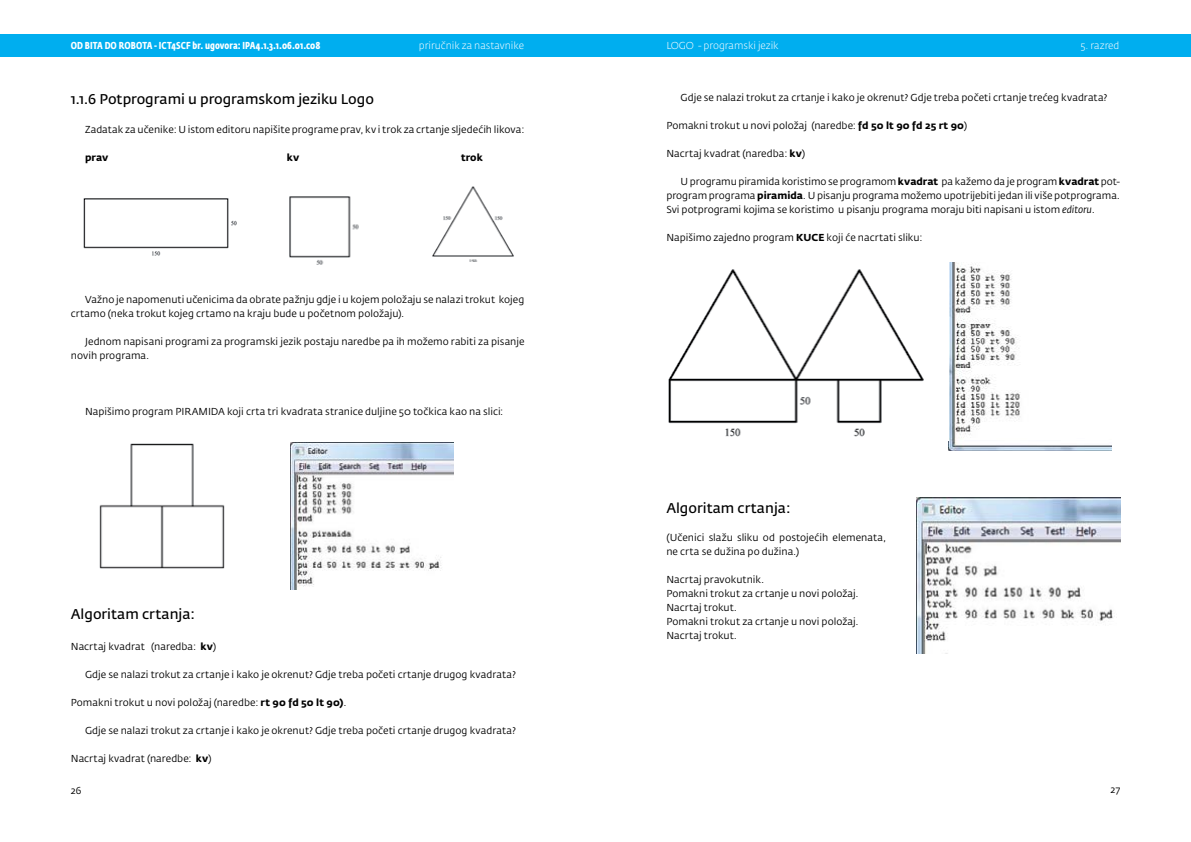
<style>
.page{position:relative;width:1191px;height:842px;background:#fff}
.page>*{position:absolute;margin:0;border:0;box-sizing:border-box;transform-origin:0 0}
.t1{font:14px "Fedra Sans Std";color:#000}
.t2{font:10px/14px "Fedra Sans Std";color:#000}
.t3{font:700 10px "Fedra Sans Cond Std";letter-spacing:.005em;color:#fff}
.t4{font:300 10px "Fedra Sans Std";color:#fff}
.t5{font:700 10px "Fedra Sans Std";letter-spacing:.01em;color:#000}
.s1{font-weight:700}
.s2{font-style:italic}
</style>
<div class="page">
<div style="left:595px;top:34px;width:596px;height:23px;background:#00aeef"></div>
<div style="left:0;top:34px;width:595px;height:23px;background:#00aeef"></div>
<img style="left:83px;top:198px;width:154px;height:58px">
<img style="left:289px;top:196px;width:70px;height:69px">
<img style="left:432px;top:186px;width:82px;height:76px">
<img style="left:99px;top:443px;width:126px;height:126px">
<img style="left:291px;top:443px;width:162px;height:146px">
<img style="left:948px;top:262px;width:163px;height:189px">
<img style="left:917px;top:497px;width:203px;height:156px">
<img style="left:668px;top:269px;width:256px;height:168px">
<p class="t3" style="left:71px;top:40px;width:251px">OD BITA DO ROBOTA - ICT4SCF br. ugovora: IPA4.1.3.1.06.01.c08</p>
<p class="t4" style="left:419px;top:40px;width:107px">priručnik za nastavnike</p>
<p class="t4" style="left:666px;top:40px;width:114px">LOGO - programski jezik</p>
<p class="t4" style="left:1080px;top:40px;width:40px">5. razred</p>
<h1 class="t1" style="left:71px;top:91px;width:305px">1.1.6 Potprogrami u programskom jeziku Logo</h1>
<p class="t2" style="left:85px;top:122px;width:441px">Zadatak za učenike: U istom editoru napišite programe prav, kv i trok za crtanje sljedećih likova:</p>
<p class="t5" style="left:85px;top:151px;width:25px">prav</p>
<p class="t5" style="left:287px;top:151px;width:14px">kv</p>
<p class="t5" style="left:461px;top:151px;width:23px">trok</p>
<p class="t2" style="left:71px;top:293px;width:455px;text-indent:14px">Važno je napomenuti učenicima da obrate pažnju gdje i u kojem položaju se nalazi trokut kojeg crtamo (neka trokut kojeg crtamo na kraju bude u početnom položaju).</p>
<p class="t2" style="left:71px;top:335px;width:455px;text-indent:14px">Jednom napisani programi za programski jezik postaju naredbe pa ih možemo rabiti za pisanje novih programa.</p>
<p class="t2" style="left:85px;top:405px;width:420px">Napišimo program PIRAMIDA koji crta tri kvadrata stranice duljine 50 točkica kao na slici:</p>
<h1 class="t1" style="left:71px;top:605px;width:126px">Algoritam crtanja:</h1>
<p class="t2" style="left:71px;top:639px;width:147px">Nacrtaj kvadrat (naredba: <span class="s1">kv</span>)</p>
<p class="t2" style="left:85px;top:667px;width:432px">Gdje se nalazi trokut za crtanje i kako je okrenut? Gdje treba početi crtanje drugog kvadrata?</p>
<p class="t2" style="left:71px;top:695px;width:277px">Pomakni trokut u novi položaj (naredbe: <span class="s1">rt 90 fd 50 lt 90)</span>.</p>
<p class="t2" style="left:85px;top:723px;width:432px">Gdje se nalazi trokut za crtanje i kako je okrenut? Gdje treba početi crtanje drugog kvadrata?</p>
<p class="t2" style="left:71px;top:751px;width:142px">Nacrtaj kvadrat (naredbe: <span class="s1">kv</span>)</p>
<p class="t2" style="left:680px;top:91px;width:428px">Gdje se nalazi trokut za crtanje i kako je okrenut? Gdje treba početi crtanje trećeg kvadrata?</p>
<p class="t2" style="left:666px;top:119px;width:302px">Pomakni trokut u novi položaj (naredbe: <span class="s1">fd 50 lt 90 fd 25 rt 90</span>)</p>
<p class="t2" style="left:666px;top:147px;width:140px">Nacrtaj kvadrat (naredba: <span class="s1">kv</span>)</p>
<p class="t2" style="left:666px;top:175px;width:455px;text-align:justify;text-indent:14px">U programu piramida koristimo se programom <span class="s1">kvadrat</span> pa kažemo da je program <span class="s1">kvadrat</span> pot&shy;program programa <span class="s1">piramida</span>. U pisanju programa možemo upotrijebiti jedan ili više potprograma.<br>Svi potprogrami kojima se koristimo u pisanju programa moraju biti napisani u istom <span class="s2">editoru</span>.</p>
<p class="t2" style="left:666px;top:231px;width:257px">Napišimo zajedno program <span class="s1">KUCE</span> koji će nacrtati sliku:</p>
<h1 class="t1" style="left:666px;top:499px;width:126px">Algoritam crtanja:</h1>
<p class="t2" style="left:666px;top:530px;width:221px">(Učenici slažu sliku od postojećih elemenata, ne crta se dužina po dužina.)</p>
<p class="t2" style="left:666px;top:572px;width:194px">Nacrtaj pravokutnik.<br>Pomakni trokut za crtanje u novi položaj.<br>Nacrtaj trokut.<br>Pomakni trokut za crtanje u novi položaj.<br>Nacrtaj trokut.</p>
<p class="t2" style="left:71px;top:783px;width:12px">26</p>
<p class="t2" style="left:1110px;top:782px;width:11px">27</p>
</div>
